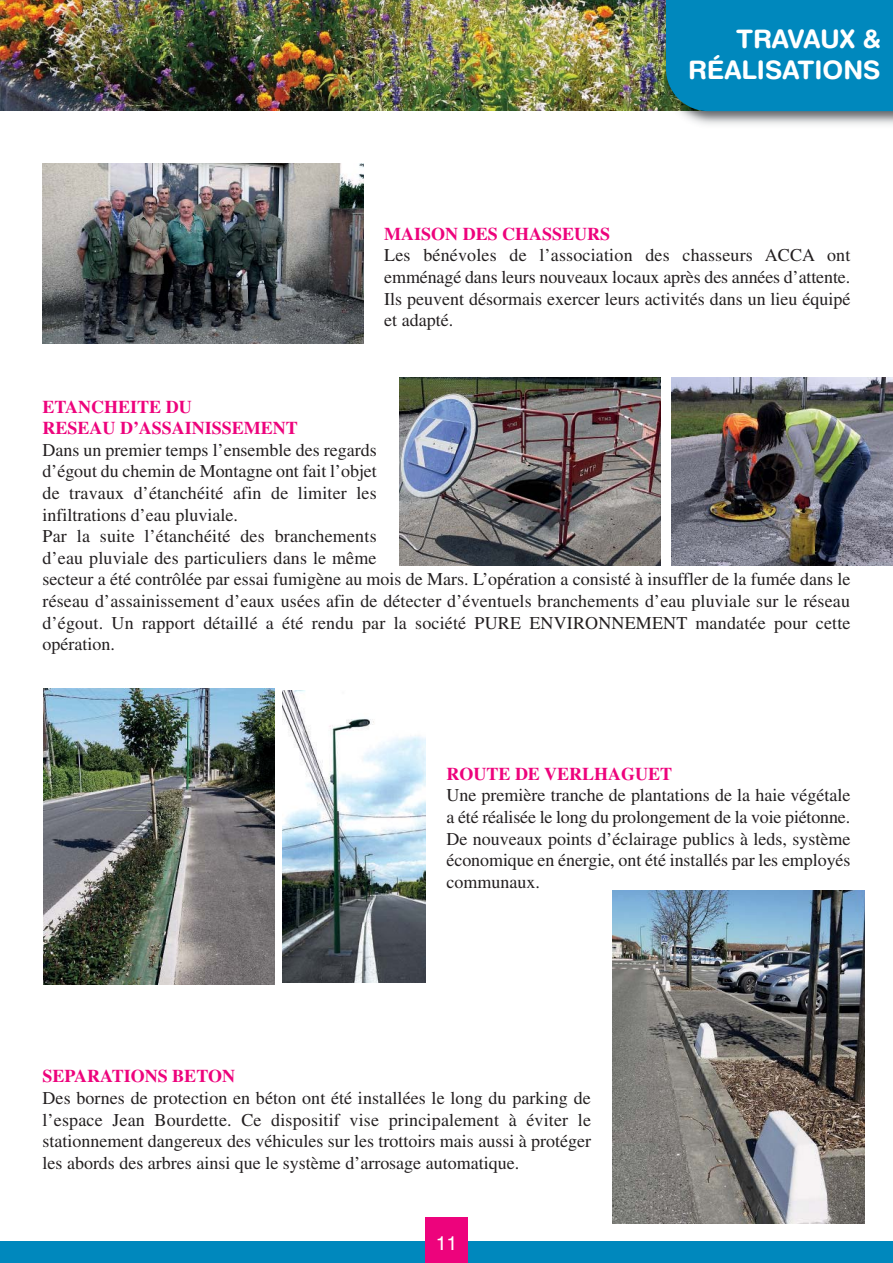
<style>
.page{position:relative;width:893px;height:1263px;background:#fff}
.page>*{position:absolute;margin:0;border:0;box-sizing:border-box;transform-origin:0 0}
.t1{font:700 25.5px/30.6px "Helvetica Rounded";color:#fff;text-align:right}
.t2{font:19.5px "Helvetica";color:#fff}
.t3{font:18px/21.6px "Times";color:#231f20;text-align:justify}
.t4{font:700 18px/21.6px "Times";color:#ed037c}
</style>
<div class="page">
<img style="left:0;top:0;width:659px;height:111px">
<img style="left:678px;top:111px;width:215px;height:14px">
<img style="left:659px;top:0;width:7px;height:111px">
<div style="left:666px;top:0;width:227px;height:111px;background:#0088bd"></div>
<div style="left:0;top:1242px;width:893px;height:21px;background:#0088bd"></div>
<div style="left:425px;top:1217px;width:43px;height:46px;background:#ed037c"></div>
<img style="left:399px;top:377px;width:261px;height:189px">
<img style="left:44px;top:689px;width:231px;height:296px">
<img style="left:612px;top:890px;width:252px;height:333px">
<img style="left:672px;top:377px;width:221px;height:189px">
<img style="left:43px;top:164px;width:320px;height:180px">
<img style="left:283px;top:691px;width:142px;height:292px">
<h1 class="t1" style="left:688px;top:26px;width:194px">TRAVAUX &amp;<br>RÉALISATIONS</h1>
<p class="t4" style="left:384px;top:224px;width:227px">MAISON DES CHASSEURS</p>
<p class="t3" style="left:384px;top:246px;width:468px">Les bénévoles de l’association des chasseurs ACCA ont emménagé dans leurs nouveaux locaux après des années d’attente.<br>Ils peuvent désormais exercer leurs activités dans un lieu équipé et adapté.</p>
<p class="t4" style="left:43px;top:397px;width:257px">ETANCHEITE DU<br>RESEAU D’ASSAINISSEMENT</p>
<p class="t3" style="left:43px;top:441px;width:809px;text-align:left">Dans un premier temps l’ensemble des regards<br>d’égout du chemin de Montagne ont fait l’objet<br>de travaux d’étanchéité afin de limiter les<br>infiltrations d’eau pluviale.<br>Par la suite l’étanchéité des branchements<br>d’eau pluviale des particuliers dans le même<br>secteur a été contrôlée par essai fumigène au mois de Mars. L’opération a consisté à insuffler de la fumée dans le réseau d’assainissement d’eaux usées afin de détecter d’éventuels branchements d’eau pluviale sur le réseau d’égout. Un rapport détaillé a été rendu par la société PURE ENVIRONNEMENT mandatée pour cette opération.</p>
<p class="t4" style="left:446px;top:764px;width:227px">ROUTE DE VERLHAGUET</p>
<p class="t3" style="left:446px;top:786px;width:405px">Une première tranche de plantations de la haie végétale a été réalisée le long du prolongement de la voie piétonne.<br>De nouveaux points d’éclairage publics à leds, système économique en énergie, ont été installés par les employés communaux.</p>
<p class="t4" style="left:43px;top:1067px;width:194px">SEPARATIONS BETON</p>
<p class="t3" style="left:43px;top:1089px;width:550px">Des bornes de protection en béton ont été installées le long du parking de l’espace Jean Bourdette. Ce dispositif vise principalement à éviter le stationnement dangereux des véhicules sur les trottoirs mais aussi à protéger les abords des arbres ainsi que le système d’arrosage automatique.</p>
<p class="t2" style="left:436px;top:1236px;width:23px">11</p>
</div>
